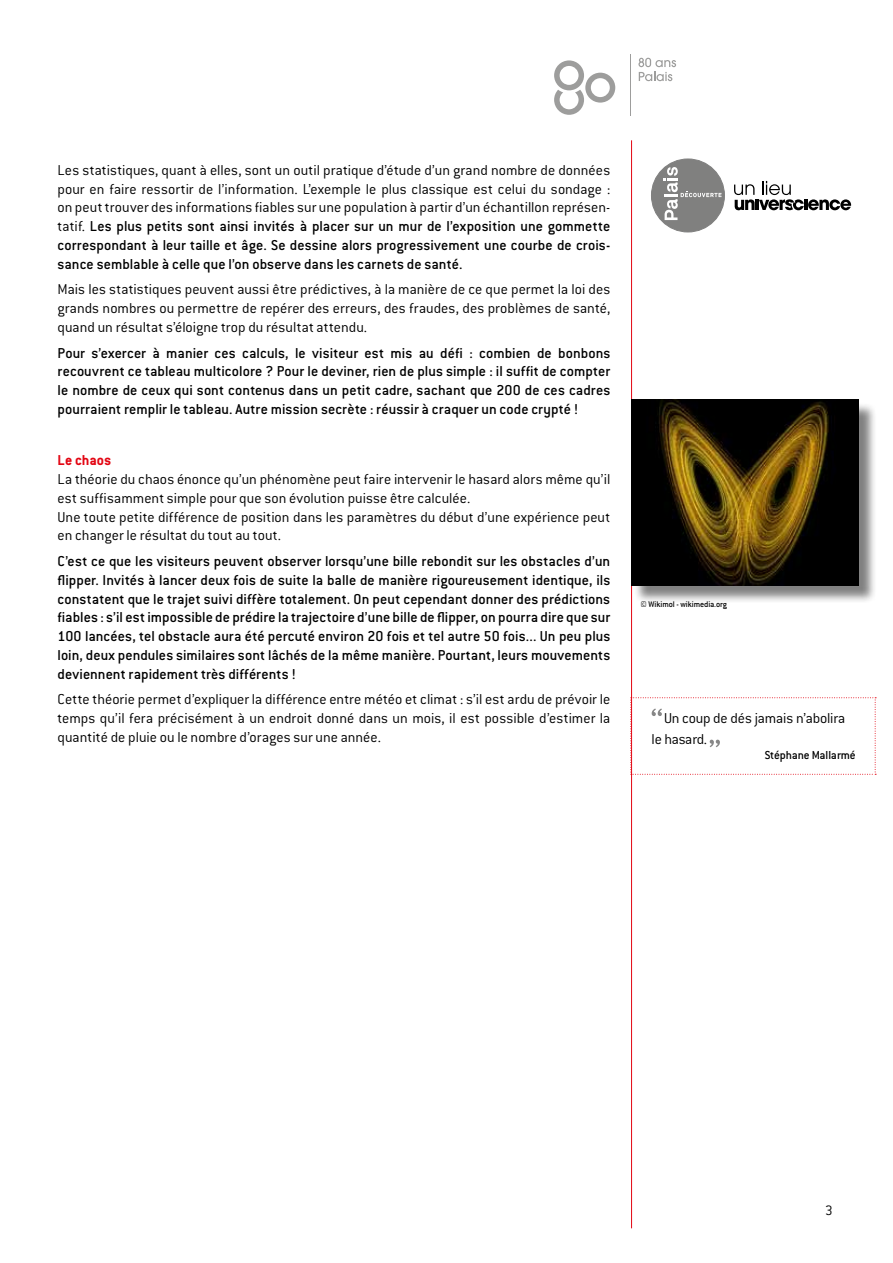
<style>
.page{position:relative;width:893px;height:1263px;background:#fff}
.page>*{position:absolute;margin:0;border:0;box-sizing:border-box;transform-origin:0 0}
.t1{font:300 15.75px/18.9px "Conduit ITC";letter-spacing:.005em;color:#000;text-align:justify}
.t2{font:500 15.75px/18.9px "Conduit ITC";letter-spacing:.005em;color:#000;text-align:justify}
.t3{font:300 15.75px/21px "Conduit ITC";letter-spacing:-.015em;color:#000}
.t4{font:700 15.75px "Conduit ITC";letter-spacing:.005em;color:#e30613}
.t5{font:300 15px "Conduit ITC";color:#000}
.t6{font:500 12.75px "Conduit ITC";letter-spacing:-.01em;color:#000}
.t7{font:500 9px "Conduit ITC";color:#000}
.s1{font-weight:500}
</style>
<div class="page">
<hr style="left:631px;top:140px;width:1px;height:1088px;background:#e30613">
<div style="left:651px;top:159px;width:73px;height:73px;background:#80807f;border-radius:50%"></div>
<div style="left:651px;top:159px;width:74px;height:73px;border:1px solid #80807f;border-radius:50%"></div>
<svg style="left:664px;top:167px;width:57px;height:53px"></svg>
<svg style="left:734px;top:181px;width:117px;height:29px"></svg>
<svg style="left:554px;top:60px;width:61px;height:55px"></svg>
<svg style="left:638px;top:58px;width:38px;height:23px"></svg>
<hr style="left:630px;top:54px;width:1px;height:61px;background:#9d9d9c">
<div style="left:633px;top:402px;width:244px;height:202px;background:#000;opacity:.5"></div>
<img style="left:631px;top:400px;width:227px;height:185px">
<svg style="left:630px;top:697px;width:246px;height:78px"></svg>
<p class="t1" style="left:58px;top:160px;width:554px">Les statistiques, quant à elles, sont un outil pratique d’étude d’un grand nombre de données pour en faire ressortir de l’information. L’exemple le plus classique est celui du sondage : on peut trouver des informations fiables sur une population à partir d’un échantillon représen&shy;tatif. <span class="s1">Les plus petits sont ainsi invités à placer sur un mur de l’exposition une gommette correspondant à leur taille et âge. Se dessine alors progressivement une courbe de crois&shy;sance semblable à celle que l’on observe dans les carnets de santé.</span></p>
<p class="t1" style="left:58px;top:280px;width:554px">Mais les statistiques peuvent aussi être prédictives, à la manière de ce que permet la loi des grands nombres ou permettre de repérer des erreurs, des fraudes, des problèmes de santé, quand un résultat s’éloigne trop du résultat attendu.</p>
<p class="t2" style="left:58px;top:343px;width:554px">Pour s’exercer à manier ces calculs, le visiteur est mis au défi : combien de bonbons recouvrent ce tableau multicolore ? Pour le deviner, rien de plus simple : il suffit de compter le nombre de ceux qui sont contenus dans un petit cadre, sachant que 200 de ces cadres pourraient remplir le tableau. Autre mission secrète : réussir à craquer un code crypté !</p>
<p class="t4" style="left:58px;top:451px;width:55px">Le chaos</p>
<p class="t1" style="left:58px;top:469px;width:554px;text-align:left">La théorie du chaos énonce qu’un phénomène peut faire intervenir le hasard alors même qu’il est suffisamment simple pour que son évolution puisse être calculée.<br>Une toute petite différence de position dans les paramètres du début d’une expérience peut en changer le résultat du tout au tout.</p>
<p class="t2" style="left:58px;top:551px;width:554px">C’est ce que les visiteurs peuvent observer lorsqu’une bille rebondit sur les obstacles d’un flipper. Invités à lancer deux fois de suite la balle de manière rigoureusement identique, ils constatent que le trajet suivi diffère totalement. On peut cependant donner des prédictions fiables : s’il est impossible de prédire la trajectoire d’une bille de flipper, on pourra dire que sur 100 lancées, tel obstacle aura été percuté environ 20 fois et tel autre 50 fois... Un peu plus loin, deux pendules similaires sont lâchés de la même manière. Pourtant, leurs mouvements deviennent rapidement très différents !</p>
<p class="t1" style="left:58px;top:690px;width:554px">Cette théorie permet d’expliquer la différence entre météo et climat : s’il est ardu de prévoir le temps qu’il fera précisément à un endroit donné dans un mois, il est possible d’estimer la quantité de pluie ou le nombre d’orages sur une année.</p>
<p class="t7" style="left:640px;top:599px;width:88px">© Wikimol - wikimedia.org</p>
<p class="t3" style="left:652px;top:708px;width:195px;text-indent:12px">Un coup de dés jamais n’abolira le hasard.</p>
<p class="t6" style="left:765px;top:748px;width:93px">Stéphane Mallarmé</p>
<p class="t5" style="left:825px;top:1202px;width:9px">3</p>
</div>
